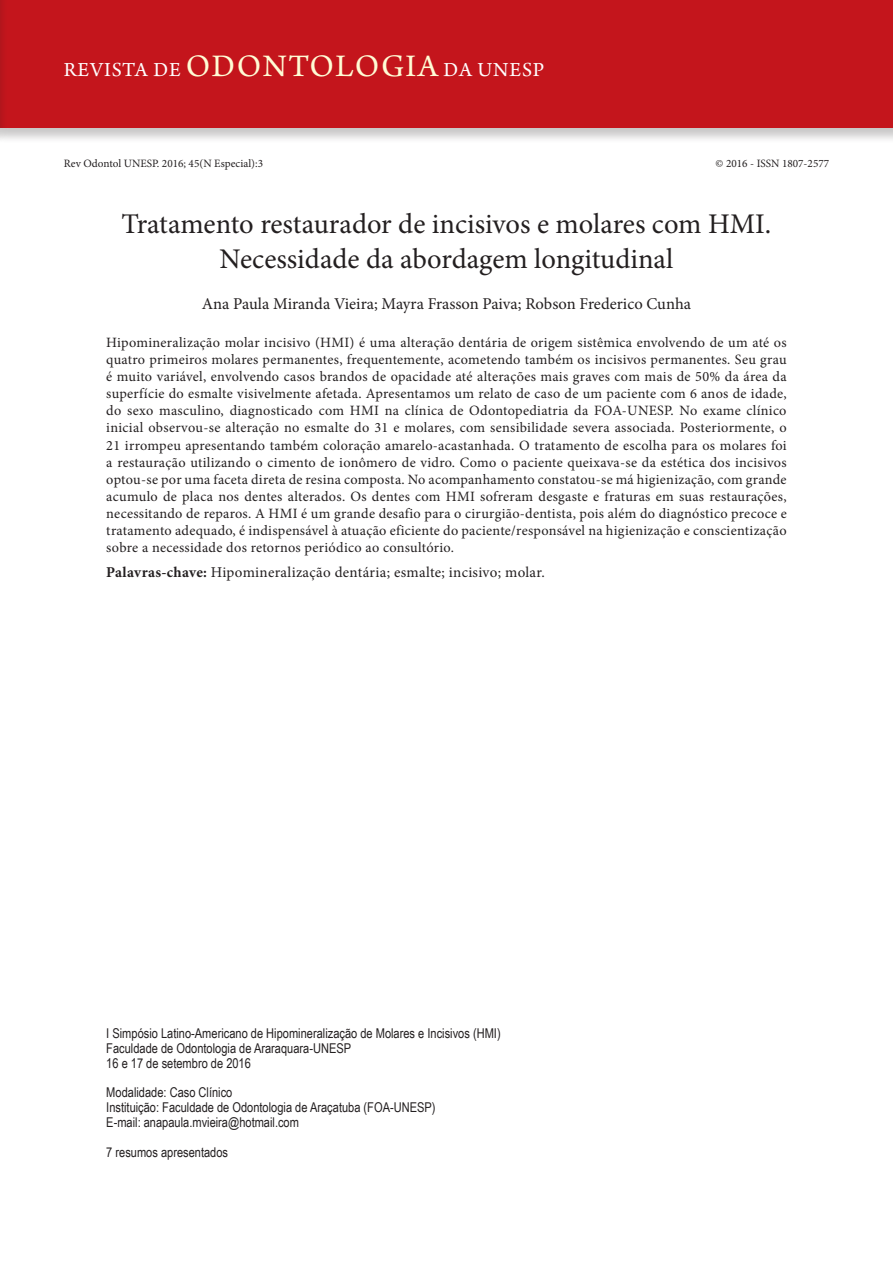
<style>
.page{position:relative;width:893px;height:1263px;background:#fff}
.page>*{position:absolute;margin:0;border:0;box-sizing:border-box;transform-origin:0 0}
.ArticleTitle{font:28.5px/34.2px "Minion Pro";color:#231f20;text-align:center}
.t1{font:21px "Arno Pro";letter-spacing:.04em;color:#fff}
.Authors{font:16.5px "Minion Pro";color:#231f20}
.Keywords{font:15px "Minion Pro";letter-spacing:.02em;color:#231f20}
.Abstract{font:14.25px/17.1px "Minion Pro";letter-spacing:.02em;color:#231f20;text-align:justify}
.t2{font:13.5px/14.9px "Arial Narrow";color:#231f20}
.t3{font:11.25px "Minion Pro";color:#231f20}
.s1{font-size:33px;color:#fffcd5}
.s2{font-weight:700}
</style>
<div class="page">
<div style="left:0;top:0;width:893px;height:144px;background:#231f20;opacity:.25"></div>
<div style="left:0;top:0;width:893px;height:128px;background:#c4151c"></div>
<div style="left:0;top:0;width:8px;height:144px;background:#231f20;opacity:.25"></div>
<h2 class="t1" style="left:64px;top:58px;width:482px">REVISTA DE <span class="s1">ODONTOLOGIA</span> DA UNESP</h2>
<p class="t3" style="left:64px;top:156px;width:201px">Rev Odontol UNESP. 2016; 45(N Especial):3</p>
<p class="t3" style="left:715px;top:156px;width:115px">© 2016 - ISSN 1807-2577</p>
<p class="ArticleTitle" style="left:122px;top:207px;width:651px">Tratamento restaurador de incisivos e molares com HMI.<br>Necessidade da abordagem longitudinal</p>
<p class="Authors" style="left:202px;top:292px;width:491px">Ana Paula Miranda Vieira; Mayra Frasson Paiva; Robson Frederico Cunha</p>
<p class="Abstract" style="left:106px;top:334px;width:682px">Hipomineralização molar incisivo (HMI) é uma alteração dentária de origem sistêmica envolvendo de um até os quatro primeiros molares permanentes, frequentemente, acometendo também os incisivos permanentes. Seu grau é muito variável, envolvendo casos brandos de opacidade até alterações mais graves com mais de 50% da área da superfície do esmalte visivelmente afetada. Apresentamos um relato de caso de um paciente com 6 anos de idade, do sexo masculino, diagnosticado com HMI na clínica de Odontopediatria da FOA-UNESP. No exame clínico inicial observou-se alteração no esmalte do 31 e molares, com sensibilidade severa associada. Posteriormente, o 21 irrompeu apresentando também coloração amarelo-acastanhada. O tratamento de escolha para os molares foi a restauração utilizando o cimento de ionômero de vidro. Como o paciente queixava-se da estética dos incisivos optou-se por uma faceta direta de resina composta. No acompanhamento constatou-se má higienização, com grande acumulo de placa nos dentes alterados. Os dentes com HMI sofreram desgaste e fraturas em suas restaurações, necessitando de reparos. A HMI é um grande desafio para o cirurgião-dentista, pois além do diagnóstico precoce e tratamento adequado, é indispensável à atuação eficiente do paciente/responsável na higienização e conscientização sobre a necessidade dos retornos periódico ao consultório.</p>
<p class="Keywords" style="left:106px;top:562px;width:440px"><span class="s2">Palavras-chave:</span> Hipomineralização dentária; esmalte; incisivo; molar.</p>
<p class="t2" style="left:106px;top:1025px;width:396px">I Simpósio Latino-Americano de Hipomineralização de Molares e Incisivos (HMI)<br>Faculdade de Odontologia de Araraquara-UNESP<br>16 e 17 de setembro de 2016</p>
<p class="t2" style="left:106px;top:1085px;width:128px">Modalidade: Caso Clínico</p>
<p class="t2" style="left:106px;top:1099px;width:331px">Instituição: Faculdade de Odontologia de Araçatuba (FOA-UNESP)</p>
<p class="t2" style="left:106px;top:1114px;width:194px">E-mail: anapaula.mvieira@hotmail.com</p>
<p class="t2" style="left:106px;top:1144px;width:123px">7 resumos apresentados</p>
</div>
